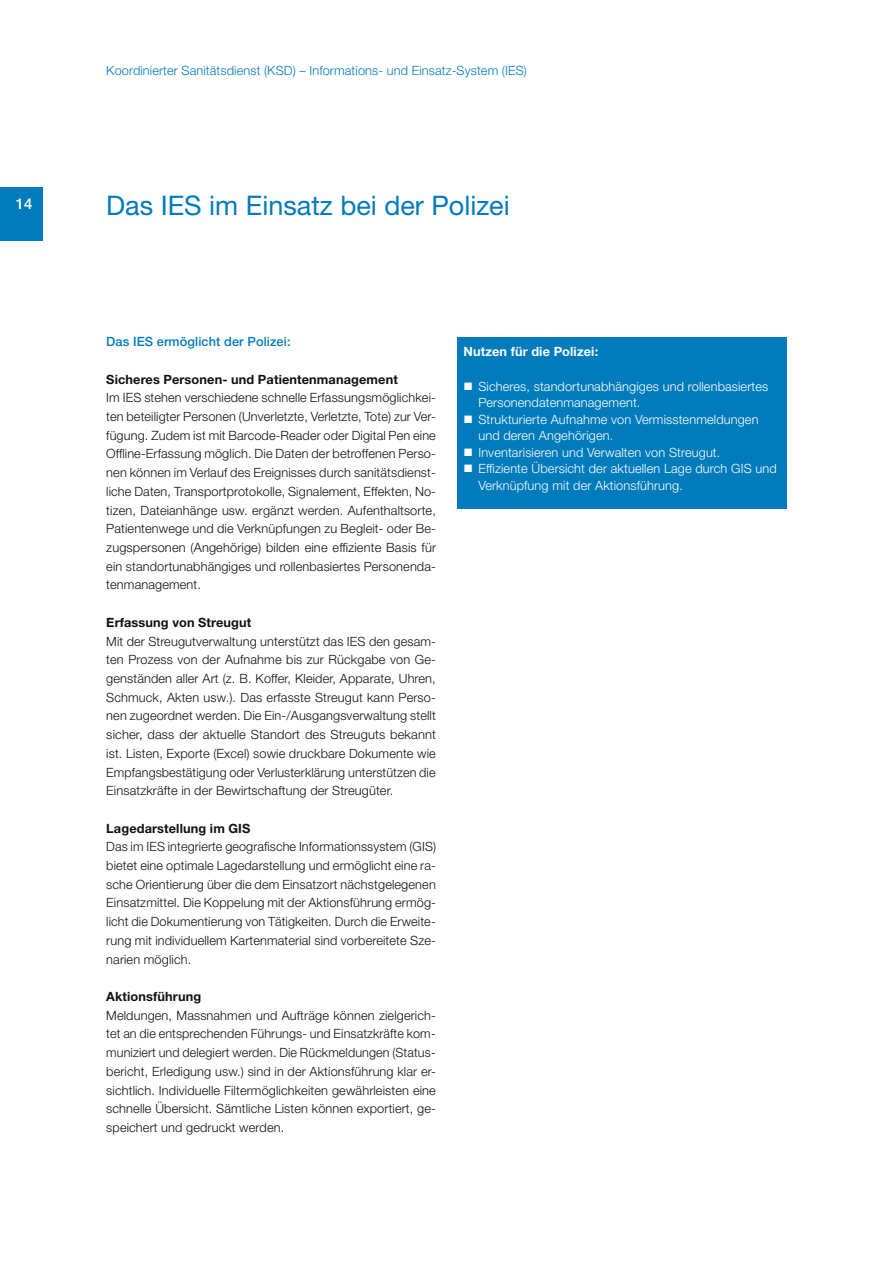
<style>
.page{position:relative;width:893px;height:1263px;background:#fff}
.page>*{position:absolute;margin:0;border:0;box-sizing:border-box;transform-origin:0 0}
._03_Titel_1_Lb{font:27px "Helvetica Neue LT Std";color:#007bbc}
.t1{font:500 15px "Helvetica Neue LT Std";color:#fff}
._07_Lauftext{font:300 12.75px/18.8px "Helvetica Neue LT Std";letter-spacing:.01em;color:#111;text-align:justify}
.t2{font:300 12.75px/16.5px "Helvetica Neue LT Std";letter-spacing:.01em;color:#fff}
._06_Titel_Lauftext{font:700 12.75px "Helvetica Neue LT Std";letter-spacing:.01em;color:#111}
.t3{font:300 12.75px "Helvetica Neue LT Std";letter-spacing:.01em;color:#007bbc}
._05_Lead{font:500 12.75px "Helvetica Neue LT Std";letter-spacing:.01em;color:#007bbc}
._06_Titel_Lauftext-2{font:700 12.75px "Helvetica Neue LT Std";letter-spacing:.01em;color:#fff}
</style>
<div class="page">
<div style="left:0;top:187px;width:43px;height:54px;background:#007bbc"></div>
<div style="left:457px;top:337px;width:330px;height:172px;background:#007bbc"></div>
<p class="t1" style="left:16px;top:195px;width:18px">14</p>
<p class="t3" style="left:106px;top:63px;width:422px">Koordinierter Sanitätsdienst (KSD) – Informations- und Einsatz-System (IES)</p>
<p class="_03_Titel_1_Lb" style="left:106px;top:189px;width:405px">Das IES im Einsatz bei der Polizei</p>
<p class="_05_Lead" style="left:106px;top:334px;width:186px">Das IES ermöglicht der Polizei:</p>
<p class="_06_Titel_Lauftext" style="left:106px;top:371px;width:293px">Sicheres Personen- und Patientenmanagement</p>
<p class="_07_Lauftext" style="left:106px;top:388px;width:331px">Im IES stehen verschiedene schnelle Erfassungsmöglichkei&shy;ten beteiligter Personen (Unverletzte, Verletzte, Tote) zur Ver&shy;fügung. Zudem ist mit Barcode-Reader oder Digital Pen eine Offline-Erfassung möglich. Die Daten der betroffenen Perso&shy;nen können im Verlauf des Ereignisses durch sanitätsdienst&shy;liche Daten, Transportprotokolle, Signalement, Effekten, No&shy;tizen, Dateianhänge usw. ergänzt werden. Aufenthaltsorte, Patientenwege und die Verknüpfungen zu Begleit- oder Be&shy;zugspersonen (Angehörige) bilden eine effiziente Basis für ein standortunabhängiges und rollenbasiertes Personenda&shy;tenmanagement.</p>
<p class="_06_Titel_Lauftext" style="left:106px;top:614px;width:146px">Erfassung von Streugut</p>
<p class="_07_Lauftext" style="left:106px;top:631px;width:331px">Mit der Streugutverwaltung unterstützt das IES den gesam&shy;ten Prozess von der Aufnahme bis zur Rückgabe von Ge&shy;genständen aller Art (z. B. Koffer, Kleider, Apparate, Uhren, Schmuck, Akten usw.). Das erfasste Streugut kann Perso&shy;nen zugeordnet werden. Die Ein-/Ausgangsverwaltung stellt sicher, dass der aktuelle Standort des Streuguts bekannt ist. Listen, Exporte (Excel) sowie druckbare Dokumente wie Empfangsbestätigung oder Verlusterklärung unterstützen die Einsatzkräfte in der Bewirtschaftung der Streugüter.</p>
<p class="_06_Titel_Lauftext" style="left:106px;top:820px;width:146px">Lagedarstellung im GIS</p>
<p class="_07_Lauftext" style="left:106px;top:837px;width:331px">Das im IES integrierte geografische Informationssystem (GIS) bietet eine optimale Lagedarstellung und ermöglicht eine ra&shy;sche Orientierung über die dem Einsatzort nächstgelegenen Einsatzmittel. Die Koppelung mit der Aktionsführung ermög&shy;licht die Dokumentierung von Tätigkeiten. Durch die Erweite&shy;rung mit individuellem Kartenmaterial sind vorbereitete Sze&shy;narien möglich.</p>
<p class="_06_Titel_Lauftext" style="left:106px;top:988px;width:96px">Aktionsführung</p>
<p class="_07_Lauftext" style="left:106px;top:1005px;width:331px">Meldungen, Massnahmen und Aufträge können zielgerich&shy;tet an die entsprechenden Führungs- und Einsatzkräfte kom&shy;muniziert und delegiert werden. Die Rückmeldungen (Status&shy;bericht, Erledigung usw.) sind in der Aktionsführung klar er&shy;sichtlich. Individuelle Filtermöglichkeiten gewährleisten eine schnelle Übersicht. Sämtliche Listen können exportiert, ge&shy;speichert und gedruckt werden.</p>
<p class="_06_Titel_Lauftext-2" style="left:463px;top:343px;width:136px">Nutzen für die Polizei:</p>
<p class="t2" style="left:478px;top:378px;width:291px;text-indent:-15px">■ Sicheres, standortunabhängiges und rollenbasiertes<br>Personendatenmanagement.</p>
<p class="t2" style="left:478px;top:411px;width:282px;text-indent:-15px">■ Strukturierte Aufnahme von Vermisstenmeldungen und deren Angehörigen.</p>
<p class="t2" style="left:463px;top:444px;width:258px">■ Inventarisieren und Verwalten von Streugut.</p>
<p class="t2" style="left:478px;top:460px;width:300px;text-indent:-15px">■ Effiziente Übersicht der aktuellen Lage durch GIS und<br>Verknüpfung mit der Aktionsführung.</p>
</div>
